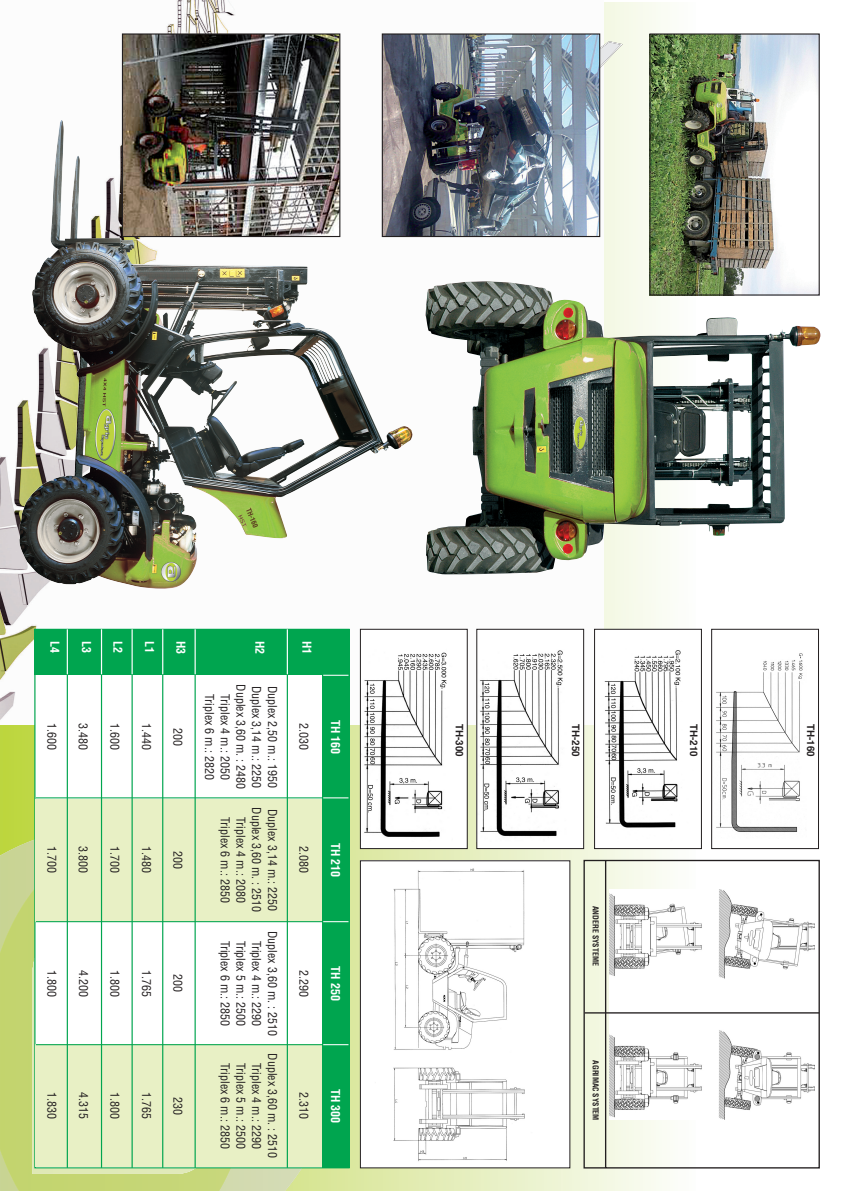
<style>
.page{position:relative;width:842px;height:1191px;background:#fff}
.page>*{position:absolute;margin:0;border:0;box-sizing:border-box;transform-origin:0 0}
.t1{font:condensed 12px "Helvetica";color:#231f20}
.t2{font:700 condensed 12px "Helvetica";color:#fff}
.t3{font:700 10.3px "Helvetica";color:#231f20;scale:.95 1}
.t4{font:700 condensed 7.9px "Helvetica";color:#231f20}
</style>
<div class="page">
<svg style="left:0;top:602px;width:696px;height:589px;background:#dfe8b3"></svg>
<svg style="left:0;top:1130px;width:254px;height:61px;background:#c5d57b"></svg>
<svg style="left:31px;top:1130px;width:181px;height:44px"></svg>
<svg style="left:0;top:843px;width:34px;height:287px;background:#c5d479"></svg>
<div style="left:604px;top:2px;width:64px;height:600px;background:#f7faeb"></div>
<img style="left:0;top:0;width:603px;height:724px">
<svg style="left:600px;top:41px;width:22px;height:137px;background:#f0f3e5"></svg>
<img style="left:59px;top:120px;width:353px;height:418px">
<img style="left:425px;top:281px;width:395px;height:293px">
<img style="left:124px;top:35px;width:214px;height:200px">
<div style="left:122px;top:33px;width:218px;height:204px;border:1px solid #231f20"></div>
<img style="left:384px;top:35px;width:214px;height:200px">
<div style="left:382px;top:33px;width:218px;height:204px;border:1px solid #231f20"></div>
<img style="left:651px;top:35px;width:167px;height:259px">
<div style="left:649px;top:33px;width:171px;height:263px;border:1px solid #231f20"></div>
<div style="left:34px;top:629px;width:316px;height:539px;background:#fff"></div>
<div style="left:35px;top:1044px;width:287px;height:123px;background:#e8f0c5"></div>
<div style="left:35px;top:799px;width:287px;height:122px;background:#e8f0c5"></div>
<div style="left:34px;top:629px;width:291px;height:46px;background:#00a54f"></div>
<div style="left:322px;top:629px;width:28px;height:539px;background:#00a54f"></div>
<hr style="left:36px;top:797px;width:287px;height:1px;background:#00a54f">
<hr style="left:36px;top:921px;width:287px;height:1px;background:#00a54f">
<hr style="left:36px;top:1044px;width:287px;height:1px;background:#00a54f">
<svg style="left:323px;top:675px;width:26px;height:1px"></svg>
<svg style="left:323px;top:797px;width:26px;height:1px"></svg>
<svg style="left:323px;top:921px;width:26px;height:1px"></svg>
<svg style="left:323px;top:1044px;width:26px;height:1px"></svg>
<hr style="left:287px;top:674px;width:1px;height:494px;background:#00a54f">
<hr style="left:287px;top:629px;width:1px;height:45px;background:#fff">
<hr style="left:195px;top:674px;width:1px;height:494px;background:#00a54f">
<hr style="left:195px;top:629px;width:1px;height:45px;background:#fff">
<hr style="left:162px;top:674px;width:1px;height:494px;background:#00a54f">
<hr style="left:162px;top:629px;width:1px;height:45px;background:#fff">
<hr style="left:132px;top:674px;width:1px;height:494px;background:#00a54f">
<hr style="left:132px;top:629px;width:1px;height:45px;background:#fff">
<hr style="left:101px;top:674px;width:1px;height:494px;background:#00a54f">
<hr style="left:101px;top:629px;width:1px;height:45px;background:#fff">
<hr style="left:67px;top:674px;width:1px;height:494px;background:#00a54f">
<hr style="left:67px;top:629px;width:1px;height:45px;background:#fff">
<div style="left:477px;top:629px;width:107px;height:220px;background:#fff"></div>
<img style="left:480px;top:650px;width:83px;height:188px">
<div style="left:477px;top:629px;width:107px;height:220px;border:1px solid #231f20"></div>
<div style="left:360px;top:629px;width:107px;height:220px;background:#fff"></div>
<img style="left:364px;top:652px;width:83px;height:185px">
<div style="left:360px;top:629px;width:107px;height:220px;border:1px solid #231f20"></div>
<div style="left:595px;top:629px;width:106px;height:220px;background:#fff"></div>
<img style="left:604px;top:650px;width:77px;height:178px">
<div style="left:594px;top:629px;width:108px;height:220px;border:1px solid #231f20"></div>
<img style="left:716px;top:653px;width:87px;height:180px">
<div style="left:712px;top:629px;width:107px;height:220px;border:1px solid #231f20"></div>
<div style="left:360px;top:861px;width:210px;height:307px;background:#fff"></div>
<img style="left:393px;top:868px;width:132px;height:294px">
<div style="left:360px;top:861px;width:210px;height:307px;border:1px solid #231f20"></div>
<svg style="left:583px;top:859px;width:237px;height:310px"></svg>
<img style="left:609px;top:890px;width:206px;height:230px">
<hr style="left:585px;top:1012px;width:234px;height:2px;background:#231f20">
<p class="t2" style="left:62px;top:641px;width:13px;rotate:90deg">L4</p>
<p class="t2" style="left:94px;top:641px;width:13px;rotate:90deg">L3</p>
<p class="t2" style="left:125px;top:641px;width:13px;rotate:90deg">L2</p>
<p class="t2" style="left:157px;top:641px;width:13px;rotate:90deg">L1</p>
<p class="t2" style="left:188px;top:641px;width:15px;rotate:90deg">H3</p>
<p class="t2" style="left:267px;top:641px;width:15px;rotate:90deg">H2</p>
<p class="t2" style="left:314px;top:641px;width:15px;rotate:90deg">H1</p>
<p class="t1" style="left:59px;top:723px;width:28px;rotate:90deg">1.600</p>
<p class="t1" style="left:91px;top:723px;width:28px;rotate:90deg">3.480</p>
<p class="t1" style="left:122px;top:723px;width:28px;rotate:90deg">1.600</p>
<p class="t1" style="left:154px;top:723px;width:28px;rotate:90deg">1.440</p>
<p class="t1" style="left:185px;top:728px;width:19px;rotate:90deg">200</p>
<p class="t1" style="left:248px;top:684px;width:106px;rotate:90deg">Duplex 3,60 m. : 2480</p>
<p class="t1" style="left:264px;top:686px;width:103px;rotate:90deg">Duplex 3,14 m.: 2250</p>
<p class="t1" style="left:280px;top:686px;width:103px;rotate:90deg">Duplex 2,50 m.: 1950</p>
<p class="t1" style="left:217px;top:694px;width:87px;rotate:90deg">Triplex 6 m.: 2820</p>
<p class="t1" style="left:233px;top:694px;width:87px;rotate:90deg">Triplex 4 m.: 2050</p>
<p class="t1" style="left:311px;top:723px;width:28px;rotate:90deg">2.030</p>
<p class="t1" style="left:59px;top:846px;width:28px;rotate:90deg">1.700</p>
<p class="t1" style="left:91px;top:846px;width:28px;rotate:90deg">3.800</p>
<p class="t1" style="left:122px;top:846px;width:28px;rotate:90deg">1.700</p>
<p class="t1" style="left:154px;top:846px;width:28px;rotate:90deg">1.480</p>
<p class="t1" style="left:185px;top:851px;width:19px;rotate:90deg">200</p>
<p class="t1" style="left:264px;top:807px;width:106px;rotate:90deg">Duplex 3,60 m. : 2510</p>
<p class="t1" style="left:280px;top:809px;width:103px;rotate:90deg">Duplex 3,14 m.: 2250</p>
<p class="t1" style="left:233px;top:817px;width:87px;rotate:90deg">Triplex 6 m.: 2850</p>
<p class="t1" style="left:248px;top:817px;width:87px;rotate:90deg">Triplex 4 m.: 2080</p>
<p class="t1" style="left:311px;top:846px;width:28px;rotate:90deg">2.080</p>
<p class="t1" style="left:59px;top:970px;width:28px;rotate:90deg">1.800</p>
<p class="t1" style="left:91px;top:970px;width:28px;rotate:90deg">4.200</p>
<p class="t1" style="left:122px;top:970px;width:28px;rotate:90deg">1.800</p>
<p class="t1" style="left:154px;top:970px;width:28px;rotate:90deg">1.765</p>
<p class="t1" style="left:185px;top:974px;width:19px;rotate:90deg">200</p>
<p class="t1" style="left:280px;top:931px;width:106px;rotate:90deg">Duplex 3,60 m. : 2510</p>
<p class="t1" style="left:233px;top:941px;width:87px;rotate:90deg">Triplex 6 m.: 2850</p>
<p class="t1" style="left:248px;top:941px;width:87px;rotate:90deg">Triplex 5 m.: 2500</p>
<p class="t1" style="left:264px;top:941px;width:87px;rotate:90deg">Triplex 4 m.: 2290</p>
<p class="t1" style="left:311px;top:970px;width:28px;rotate:90deg">2.290</p>
<p class="t1" style="left:59px;top:1092px;width:28px;rotate:90deg">1.830</p>
<p class="t1" style="left:91px;top:1092px;width:28px;rotate:90deg">4.315</p>
<p class="t1" style="left:122px;top:1092px;width:28px;rotate:90deg">1.800</p>
<p class="t1" style="left:154px;top:1092px;width:28px;rotate:90deg">1.765</p>
<p class="t1" style="left:185px;top:1097px;width:19px;rotate:90deg">230</p>
<p class="t1" style="left:280px;top:1053px;width:106px;rotate:90deg">Duplex 3,60 m. : 2510</p>
<p class="t1" style="left:233px;top:1063px;width:87px;rotate:90deg">Triplex 6 m.: 2850</p>
<p class="t1" style="left:248px;top:1063px;width:87px;rotate:90deg">Triplex 5 m.: 2500</p>
<p class="t1" style="left:264px;top:1063px;width:87px;rotate:90deg">Triplex 4 m.: 2290</p>
<p class="t1" style="left:311px;top:1092px;width:28px;rotate:90deg">2.310</p>
<p class="t2" style="left:343px;top:720px;width:36px;rotate:90deg">TH 160</p>
<p class="t2" style="left:343px;top:843px;width:36px;rotate:90deg">TH 210</p>
<p class="t2" style="left:343px;top:966px;width:36px;rotate:90deg">TH 250</p>
<p class="t2" style="left:343px;top:1089px;width:36px;rotate:90deg">TH 300</p>
<p class="t3" style="left:464px;top:724px;width:36px;rotate:90deg">TH-300</p>
<p class="t3" style="left:580px;top:724px;width:36px;rotate:90deg">TH-250</p>
<p class="t3" style="left:698px;top:724px;width:36px;rotate:90deg">TH-210</p>
<p class="t3" style="left:815px;top:724px;width:36px;rotate:90deg">TH-160</p>
<p class="t4" style="left:600px;top:906px;width:61px;rotate:90deg">ANDERE SYSTEME</p>
<p class="t4" style="left:600px;top:1060px;width:62px;rotate:90deg">AGRIMAC SYSTEM</p>
</div>
